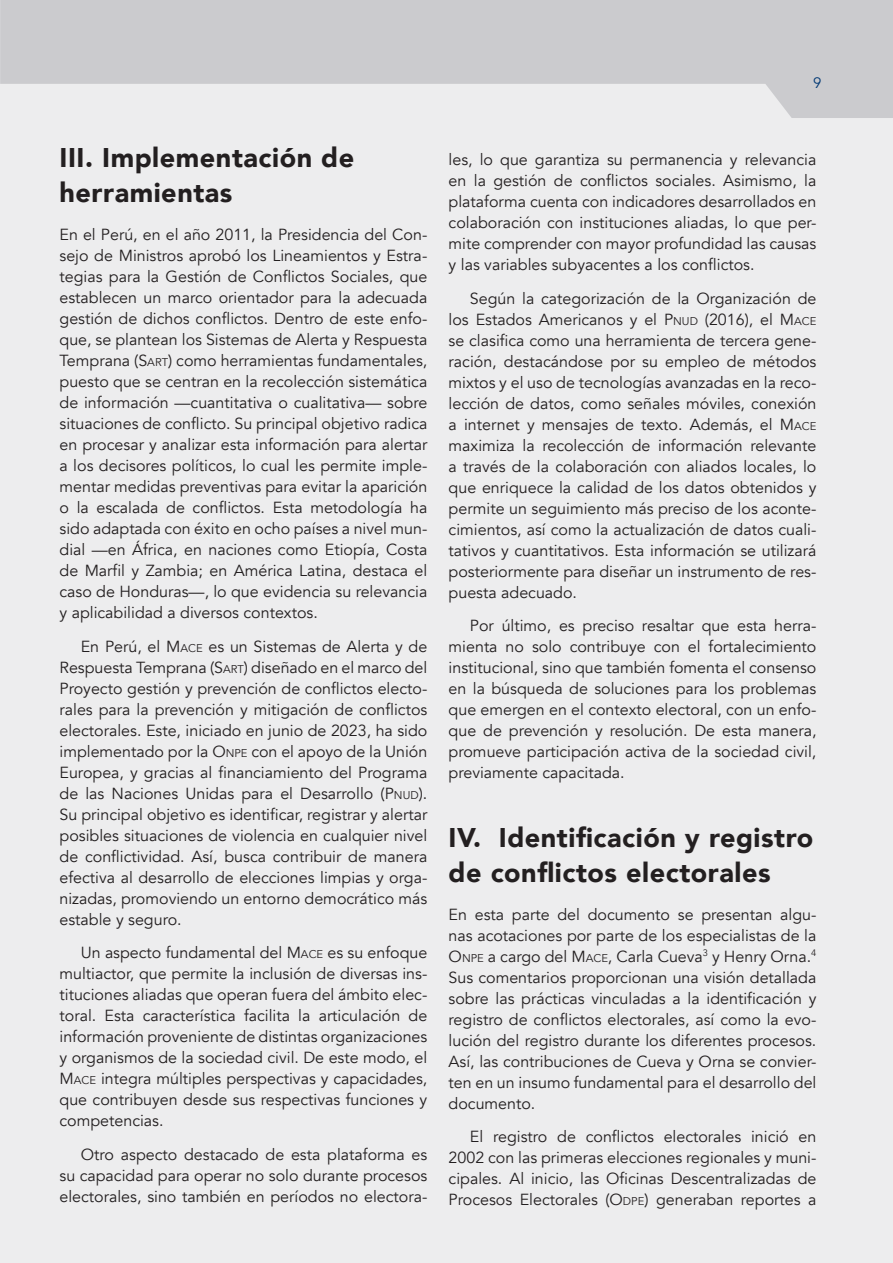
<style>
.page{position:relative;width:893px;height:1263px;background:#ededee}
.page>*{position:absolute;margin:0;border:0;box-sizing:border-box;transform-origin:0 0}
.Titulo{font:900 27px/34.5px "Avenir";letter-spacing:.02em;color:#231f20}
.Cuerpo_de_texto{font:16.05px/21px "Avenir";color:#231f20;text-align:justify}
.Primer_parrafo{font:16.05px/21px "Avenir";color:#231f20;text-align:justify}
.Ultimo_parrafo{font:16.05px/21px "Avenir";color:#231f20;text-align:justify}
.t1{font:15px "Avenir";color:#013874}
.s1{font-style:inherit}
.s2{font-size:11.25px}
</style>
<div class="page">
<svg style="left:1px;top:0;width:892px;height:118px;fill:#cbcbce"></svg>
<svg style="left:0;top:0;width:1px;height:84px"></svg>
<p class="t1" style="left:813px;top:74px;width:10px">9</p>
<p class="Titulo" style="left:60px;top:140px;width:296px">III. Implementación de herramientas</p>
<p class="Primer_parrafo" style="left:60px;top:224px;width:369px">En el Perú, en el año 2011, la Presidencia del Con&shy;sejo de Ministros aprobó los Lineamientos y Estra&shy;tegias para la Gestión de Conflictos Sociales, que establecen un marco orientador para la adecuada gestión de dichos conflictos. Dentro de este enfo&shy;que, se plantean los Sistemas de Alerta y Respuesta Temprana <span class="s1">(S</span><span class="s2">ART</span>) como herramientas fundamentales, puesto que se centran en la recolección sistemática de información —cuantitativa o cualitativa— sobre situaciones de conflicto. Su principal objetivo radica en procesar y analizar esta información para alertar a los decisores políticos, lo cual les permite imple&shy;mentar medidas preventivas para evitar la aparición o la escalada de conflictos. Esta metodología ha sido adaptada con éxito en ocho países a nivel mun&shy;dial —en África, en naciones como Etiopía, Costa de Marfil y Zambia; en América Latina, destaca el caso de Honduras—, lo que evidencia su relevancia y aplicabilidad a diversos contextos.</p>
<p class="Cuerpo_de_texto" style="left:60px;top:636px;width:369px;text-indent:21px">En Perú, el <span class="s1">M</span><span class="s2">ACE</span> es un Sistemas de Alerta y de Respuesta Temprana (<span class="s1">S</span><span class="s2">ART</span>) diseñado en el marco del Proyecto gestión y prevención de conflictos electo&shy;rales para la prevención y mitigación de conflictos electorales. Este, iniciado en junio de 2023, ha sido implementado por la <span class="s1">O</span><span class="s2">NPE</span> con el apoyo de la Unión Europea, y gracias al financiamiento del Programa de las Naciones Unidas para el Desarrollo (<span class="s1">P</span> <span class="s2">NUD</span>).<br>Su principal objetivo es identificar, registrar y alertar posibles situaciones de violencia en cualquier nivel de conflictividad. Así, busca contribuir de manera efectiva al desarrollo de elecciones limpias y orga&shy;nizadas, promoviendo un entorno democrático más estable y seguro.</p>
<p class="Cuerpo_de_texto" style="left:60px;top:943px;width:369px;text-indent:21px">Un aspecto fundamental del <span class="s1">M</span><span class="s2">ACE</span> es su enfoque multiactor, que permite la inclusión de diversas ins&shy;tituciones aliadas que operan fuera del ámbito elec&shy;toral. Esta característica facilita la articulación de información proveniente de distintas organizaciones y organismos de la sociedad civil. De este modo, el <span class="s1">M</span><span class="s2">ACE</span> integra múltiples perspectivas y capacidades, que contribuyen desde sus respectivas funciones y competencias.</p>
<p class="Cuerpo_de_texto" style="left:60px;top:1144px;width:369px;text-indent:21px">Otro aspecto destacado de esta plataforma es su capacidad para operar no solo durante procesos electorales, sino también en períodos no electora-</p>
<p class="Cuerpo_de_texto" style="left:449px;top:149px;width:369px">les, lo que garantiza su permanencia y relevancia en la gestión de conflictos sociales. Asimismo, la plataforma cuenta con indicadores desarrollados en colaboración con instituciones aliadas, lo que per&shy;mite comprender con mayor profundidad las causas y las variables subyacentes a los conflictos.</p>
<p class="Cuerpo_de_texto" style="left:449px;top:288px;width:369px;text-indent:21px">Según la categorización de la Organización de los Estados Americanos y el <span class="s1">P</span> <span class="s2">NUD</span> (2016), el <span class="s1">M</span><span class="s2">ACE </span>se clasifica como una herramienta de tercera gene&shy;ración, destacándose por su empleo de métodos mixtos y el uso de tecnologías avanzadas en la reco&shy;lección de datos, como señales móviles, conexión a internet y mensajes de texto. Además, el <span class="s1">M</span><span class="s2">ACE </span>maximiza la recolección de información relevante a través de la colaboración con aliados locales, lo que enriquece la calidad de los datos obtenidos y permite un seguimiento más preciso de los aconte&shy;cimientos, así como la actualización de datos cuali&shy;tativos y cuantitativos. Esta información se utilizará posteriormente para diseñar un instrumento de res&shy;puesta adecuado.</p>
<p class="Ultimo_parrafo" style="left:449px;top:616px;width:369px;text-indent:21px">Por último, es preciso resaltar que esta herra&shy;mienta no solo contribuye con el fortalecimiento institucional, sino que también fomenta el consenso en la búsqueda de soluciones para los problemas que emergen en el contexto electoral, con un enfo&shy;que de prevención y resolución. De esta manera, promueve participación activa de la sociedad civil, previamente capacitada.</p>
<p class="Titulo" style="left:449px;top:820px;width:366px">IV. Identificación y registro de conflictos electorales</p>
<p class="Primer_parrafo" style="left:449px;top:904px;width:369px">En esta parte del documento se presentan algu&shy;nas acotaciones por parte de los especialistas de la <span class="s1">O</span><span class="s2">NPE</span> a cargo del <span class="s1">M</span><span class="s2">ACE</span>, Carla Cueva<sup>3</sup> y Henry Orna.<sup>4<br></sup>Sus comentarios proporcionan una visión detallada sobre las prácticas vinculadas a la identificación y registro de conflictos electorales, así como la evo&shy;lución del registro durante los diferentes procesos.<br>Así, las contribuciones de Cueva y Orna se convier&shy;ten en un insumo fundamental para el desarrollo del documento.</p>
<p class="Cuerpo_de_texto" style="left:449px;top:1126px;width:369px;text-indent:21px">El registro de conflictos electorales inició en 2002 con las primeras elecciones regionales y muni&shy;cipales. Al inicio, las Oficinas Descentralizadas de Procesos Electorales (<span class="s1">O</span><span class="s2">DPE</span>) generaban reportes a</p>
</div>
